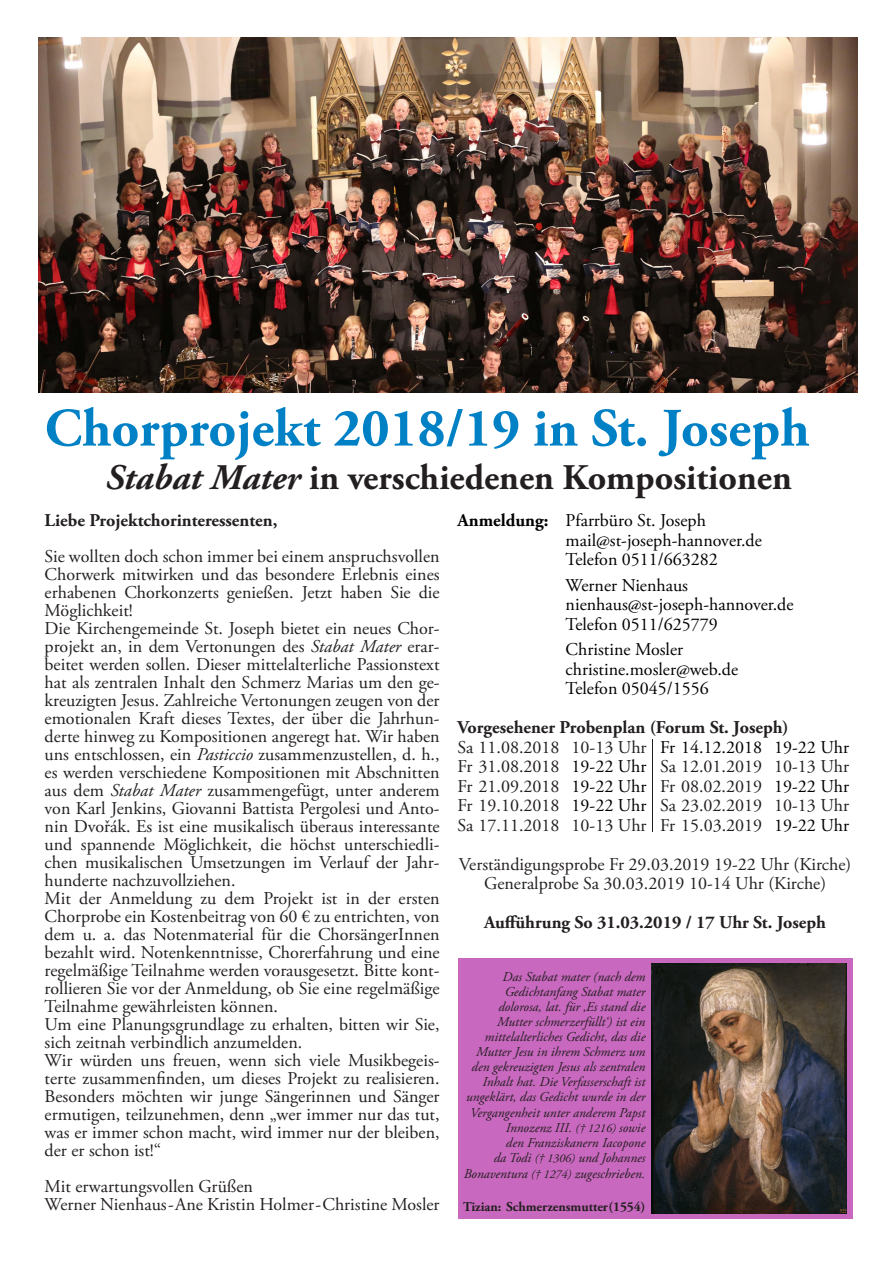
<style>
.page{position:relative;width:893px;height:1263px;background:#fff}
.page>*{position:absolute;margin:0;border:0;box-sizing:border-box;transform-origin:0 0}
.t1{font:700 54px "Adobe Garamond Pro";color:#0081c5}
.t2{font:700 36px "Adobe Garamond Pro";color:#231f20}
.t3{font:18px/18px "Adobe Garamond Pro";color:#231f20;text-align:justify}
.t4{font:18px "Adobe Garamond Pro";color:#000}
.t5{font:700 18px "Adobe Garamond Pro";color:#231f20}
.t6{font:italic 13.5px/15px "Adobe Garamond Pro";color:#231f20;text-align:right}
.t7{font:700 13.5px "Adobe Garamond Pro";letter-spacing:-.005em;color:#231f20}
.s1{font-style:italic}
.s2{font-weight:700}
.s3{color:#000}
.s4{font-size:12px}
</style>
<div class="page">
<img style="left:39px;top:37px;width:818px;height:355px">
<div style="left:458px;top:958px;width:395px;height:260px;background:#c968bf"></div>
<img style="left:652px;top:963px;width:195px;height:250px">
<hr style="left:652px;top:740px;width:1px;height:92px;background:#231f20">
<p class="t1" style="left:45px;top:397px;width:766px">Chorprojekt 2018/19 in St. Joseph</p>
<p class="t2" style="left:106px;top:456px;width:688px"><span class="s1">Stabat Mater</span> in verschiedenen Kompositionen</p>
<p class="t5" style="left:45px;top:510px;width:234px">Liebe Projektchorinteressenten,</p>
<p class="t3" style="left:45px;top:548px;width:396px">Sie wollten doch schon immer bei einem anspruchsvollen Chorwerk mitwirken und das besondere Erlebnis eines erhabenen Chorkonzerts genießen. Jetzt haben Sie die Möglichkeit!</p>
<p class="t3" style="left:45px;top:620px;width:396px">Die Kirchengemeinde St. Joseph bietet ein neues Chor&shy;projekt an, in dem Vertonungen des <span class="s1">Stabat Mater</span> erar&shy;beitet werden sollen. Dieser mittelalterliche Passionstext hat als zentralen Inhalt den Schmerz Marias um den ge&shy;kreuzigten Jesus. Zahlreiche Vertonungen zeugen von der emotionalen Kraft dieses Textes, der über die Jahrhun&shy;derte hinweg zu Kompositionen angeregt hat. Wir haben uns entschlossen, ein <span class="s1">Pasticcio</span> zusammenzustellen, d. h., es werden verschiedene Kompositionen mit Abschnitten aus dem <span class="s1">Stabat Mater</span> zusammengefügt, unter anderem von Karl Jenkins, Giovanni Battista Pergolesi und Anto&shy;nin Dvořák. Es ist eine musikalisch überaus interessante und spannende Möglichkeit, die höchst unterschiedli&shy;chen musikalischen Umsetzungen im Verlauf der Jahr&shy;hunderte nachzuvollziehen.</p>
<p class="t3" style="left:45px;top:890px;width:396px">Mit der Anmeldung zu dem Projekt ist in der ersten Chorprobe ein Kostenbeitrag von 60 € zu entrichten, von dem u. a. das Notenmaterial für die ChorsängerInnen bezahlt wird. Notenkenntnisse, Chorerfahrung und eine regelmäßige Teilnahme werden vorausgesetzt. Bitte kont&shy;rollieren Sie vor der Anmeldung, ob Sie eine regelmäßige Teilnahme gewährleisten können.</p>
<p class="t3" style="left:45px;top:1016px;width:396px">Um eine Planungsgrundlage zu erhalten, bitten wir Sie, sich zeitnah verbindlich anzumelden.</p>
<p class="t3" style="left:45px;top:1052px;width:396px">Wir würden uns freuen, wenn sich viele Musikbegeis&shy;terte zusammenfinden, um dieses Projekt zu realisieren.<br>Besonders möchten wir junge Sängerinnen und Sänger ermutigen, teilzunehmen, denn „wer immer nur das tut, was er immer schon macht, wird immer nur der bleiben, der er schon ist!“</p>
<p class="t3" style="left:45px;top:1178px;width:210px">Mit erwartungsvollen Grüßen</p>
<p class="t3" style="left:45px;top:1196px;width:396px">Werner Nienhaus-Ane Kristin Holmer-Christine Mosler</p>
<p class="t4" style="left:458px;top:510px;width:250px"><span class="s2">Anmeldung:</span> Pfarrbüro St. Joseph</p>
<p class="t4" style="left:566px;top:529px;width:198px">mail@st-joseph-hannover.de</p>
<p class="t4" style="left:566px;top:549px;width:154px">Telefon 0511/663282</p>
<p class="t4" style="left:566px;top:574px;width:124px">Werner Nienhaus</p>
<p class="t4" style="left:566px;top:594px;width:229px">nienhaus@st-joseph-hannover.de</p>
<p class="t4" style="left:566px;top:613px;width:154px">Telefon 0511/625779</p>
<p class="t4" style="left:566px;top:639px;width:119px">Christine Mosler</p>
<p class="t4" style="left:566px;top:658px;width:174px">christine.mosler@web.de</p>
<p class="t4" style="left:566px;top:678px;width:145px">Telefon 05045/1556</p>
<p class="t5" style="left:458px;top:717px;width:333px">Vorgesehener Probenplan (Forum St. Joseph)</p>
<p class="t3" style="left:458px;top:739px;width:393px">Sa 11.08.2018 10-13 Uhr <span class="s3">Fr 14.12.2018 19-22 Uhr</span></p>
<p class="t3" style="left:458px;top:758px;width:393px">Fr 31.08.2018 <span class="s3">19-22 Uhr</span> Sa 12.01.2019 10-13 Uhr</p>
<p class="t3" style="left:458px;top:778px;width:393px">Fr 21.09.2018 <span class="s3">19-22 Uhr</span> Fr 08.02.2019 <span class="s3">19-22 Uhr</span></p>
<p class="t3" style="left:458px;top:797px;width:393px">Fr 19.10.2018 <span class="s3">19-22 Uhr</span> Sa 23.02.2019 10-13 Uhr</p>
<p class="t3" style="left:458px;top:817px;width:393px">Sa 17.11.2018 10-13 Uhr Fr 15.03.2019 <span class="s3">19-22 Uhr</span></p>
<p class="t3" style="left:459px;top:856px;width:394px">Verständigungsprobe Fr 29.03.2019 19-22 Uhr (Kirche)</p>
<p class="t3" style="left:484px;top:875px;width:344px">Generalprobe Sa 30.03.2019 10-14 Uhr (Kirche)</p>
<p class="t5" style="left:484px;top:912px;width:343px">Aufführung So 31.03.2019 / 17 Uhr St. Joseph</p>
<p class="t6" style="left:466px;top:970px;width:181px">Das Stabat mater (nach dem<br>Gedichtanfang Stabat mater dolorosa, lat. für ‚Es stand die<br>Mutter schmerzerfüllt‘) ist ein mittelalterliches Gedicht, das die<br>Mutter Jesu in ihrem Schmerz um den gekreuzigten Jesus als zentralen<br>Inhalt hat. Die Verfasserschaft ist ungeklärt, das Gedicht wurde in der<br>Vergangenheit unter anderem Papst<br>Innozenz III. <span class="s4">(† 1216)</span> sowie<br>den Franziskanern Iacopone<br>da Todi <span class="s4">(† 1306)</span> und Johannes</p>
<p class="t6" style="left:464px;top:1166px;width:183px">Bonaventura <span class="s4">(† 1274)</span> zugeschrieben.</p>
<p class="t7" style="left:463px;top:1199px;width:184px">Tizian: Schmerzensmutter (1554)</p>
</div>
